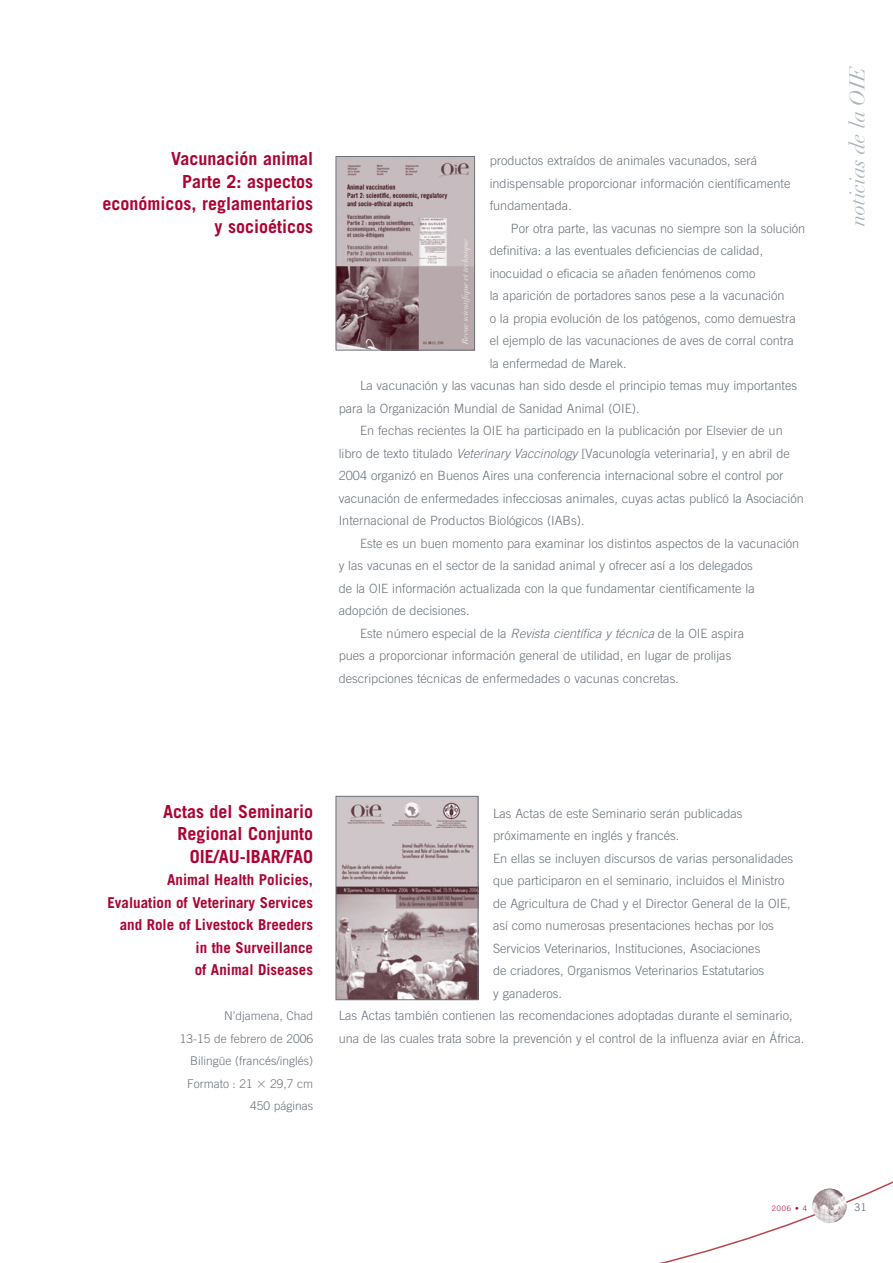
<style>
.page{position:relative;width:893px;height:1263px;background:#fff}
.page>*{position:absolute;margin:0;border:0;box-sizing:border-box;transform-origin:0 0}
.t1{font:italic 21px "Didot LH";color:#abb4ba}
.t2{font:700 18px/22.5px "Trade Gothic";color:#ab0534;text-align:right}
.t3{font:700 15px/22.5px "Trade Gothic";color:#ab0534;text-align:right}
.t4{font:300 12.75px/22.5px "Trade Gothic";color:#6a737b}
.t5{font:300 12px/22.5px "Trade Gothic";color:#6a737b;text-align:right}
.t6{font:10.5px "Trade Gothic";color:#6a737b}
.t7{font:300 7.5px "Trade Gothic";color:#ab0534}
.s1{font-style:italic}
</style>
<div class="page">
<svg style="left:659px;top:1181px;width:233px;height:82px"></svg>
<img style="left:812px;top:1188px;width:34px;height:35px;border-radius:50%">
<img style="left:338px;top:158px;width:134px;height:190px">
<div style="left:336px;top:156px;width:138px;height:194px;border:1px solid #6a737b"></div>
<img style="left:338px;top:798px;width:138px;height:200px">
<div style="left:336px;top:796px;width:142px;height:204px;border:1px solid #6a737b"></div>
<h2 class="t2" style="left:102px;top:149px;width:212px">Vacunación animal<br>Parte 2: aspectos económicos, reglamentarios y socioéticos</h2>
<p class="t4" style="left:489px;top:151px;width:302px">productos extraídos de animales vacunados, será indispensable proporcionar información científicamente fundamentada.</p>
<p class="t4" style="left:511px;top:218px;width:296px">Por otra parte, las vacunas no siempre son la solución</p>
<p class="t4" style="left:489px;top:241px;width:275px">definitiva: a las eventuales deficiencias de calidad,</p>
<p class="t4" style="left:489px;top:263px;width:267px">inocuidad o eficacia se añaden fenómenos como</p>
<p class="t4" style="left:489px;top:286px;width:296px">la aparición de portadores sanos pese a la vacunación</p>
<p class="t4" style="left:489px;top:308px;width:307px">o la propia evolución de los patógenos, como demuestra</p>
<p class="t4" style="left:489px;top:331px;width:306px">el ejemplo de las vacunaciones de aves de corral contra</p>
<p class="t4" style="left:489px;top:353px;width:139px">la enfermedad de Marek.</p>
<p class="t4" style="left:360px;top:376px;width:438px">La vacunación y las vacunas han sido desde el principio temas muy importantes</p>
<p class="t4" style="left:339px;top:398px;width:302px">para la Organización Mundial de Sanidad Animal (OIE).</p>
<p class="t4" style="left:360px;top:421px;width:424px">En fechas recientes la OIE ha participado en la publicación por Elsevier de un</p>
<p class="t4" style="left:339px;top:443px;width:452px">libro de texto titulado <span class="s1">Veterinary Vaccinology</span>[Vacunología veterinaria], y en abril de</p>
<p class="t4" style="left:339px;top:466px;width:446px">2004 organizó en Buenos Aires una conferencia internacional sobre el control por</p>
<p class="t4" style="left:339px;top:488px;width:466px">vacunación de enfermedades infecciosas animales, cuyas actas publicó la Asociación</p>
<p class="t4" style="left:339px;top:511px;width:247px">Internacional de Productos Biológicos (IABs).</p>
<p class="t4" style="left:360px;top:533px;width:441px">Este es un buen momento para examinar los distintos aspectos de la vacunación</p>
<p class="t4" style="left:339px;top:556px;width:415px">y las vacunas en el sector de la sanidad animal y ofrecer así a los delegados</p>
<p class="t4" style="left:339px;top:578px;width:417px">de la OIE información actualizada con la que fundamentar científicamente la</p>
<p class="t4" style="left:339px;top:601px;width:133px">adopción de decisiones.</p>
<p class="t4" style="left:360px;top:623px;width:385px">Este número especial de la <span class="s1">Revista científica y técnica</span>de la OIE aspira</p>
<p class="t4" style="left:339px;top:646px;width:394px">pues a proporcionar información general de utilidad, en lugar de prolijas</p>
<p class="t4" style="left:339px;top:668px;width:341px">descripciones técnicas de enfermedades o vacunas concretas.</p>
<h1 class="t1" style="left:848px;top:226px;width:163px;rotate:-90deg">noticias de la OIE</h1>
<h2 class="t2" style="left:163px;top:802px;width:152px">Actas del Seminario<br>Regional Conjunto<br>OIE/AU-IBAR/FAO</h2>
<p class="t3" style="left:107px;top:870px;width:207px">Animal Health Policies,<br>Evaluation of Veterinary Services and Role of Livestock Breeders in the Surveillance<br>of Animal Diseases</p>
<p class="t5" style="left:224px;top:1006px;width:90px">N’djamena, Chad</p>
<p class="t5" style="left:180px;top:1028px;width:135px">13-15 de febrero de 2006</p>
<p class="t5" style="left:190px;top:1051px;width:124px">Bilingüe (francés/inglés)</p>
<p class="t5" style="left:187px;top:1073px;width:67px">Formato : 21</p>
<p class="t5" style="left:250px;top:1073px;width:65px">29,7 cm<br>450 páginas</p>
<p class="t4" style="left:493px;top:803px;width:251px">Las Actas de este Seminario serán publicadas</p>
<p class="t4" style="left:493px;top:826px;width:188px">próximamente en inglés y francés.</p>
<p class="t4" style="left:493px;top:848px;width:301px">En ellas se incluyen discursos de varias personalidades</p>
<p class="t4" style="left:493px;top:871px;width:293px">que participaron en el seminario, incluidos el Ministro</p>
<p class="t4" style="left:493px;top:893px;width:299px">de Agricultura de Chad y el Director General de la OIE,</p>
<p class="t4" style="left:493px;top:916px;width:282px">así como numerosas presentaciones hechas por los</p>
<p class="t4" style="left:493px;top:938px;width:269px">Servicios Veterinarios, Instituciones, Asociaciones</p>
<p class="t4" style="left:493px;top:961px;width:272px">de criadores, Organismos Veterinarios Estatutarios</p>
<p class="t4" style="left:493px;top:983px;width:71px">y ganaderos.</p>
<p class="t4" style="left:339px;top:1006px;width:455px">Las Actas también contienen las recomendaciones adoptadas durante el seminario,</p>
<p class="t4" style="left:339px;top:1028px;width:467px">una de las cuales trata sobre la prevención y el control de la influenza aviar en África.</p>
<p class="t7" style="left:771px;top:1206px;width:37px">2006 • 4</p>
<p class="t6" style="left:854px;top:1204px;width:14px">31</p>
</div>
